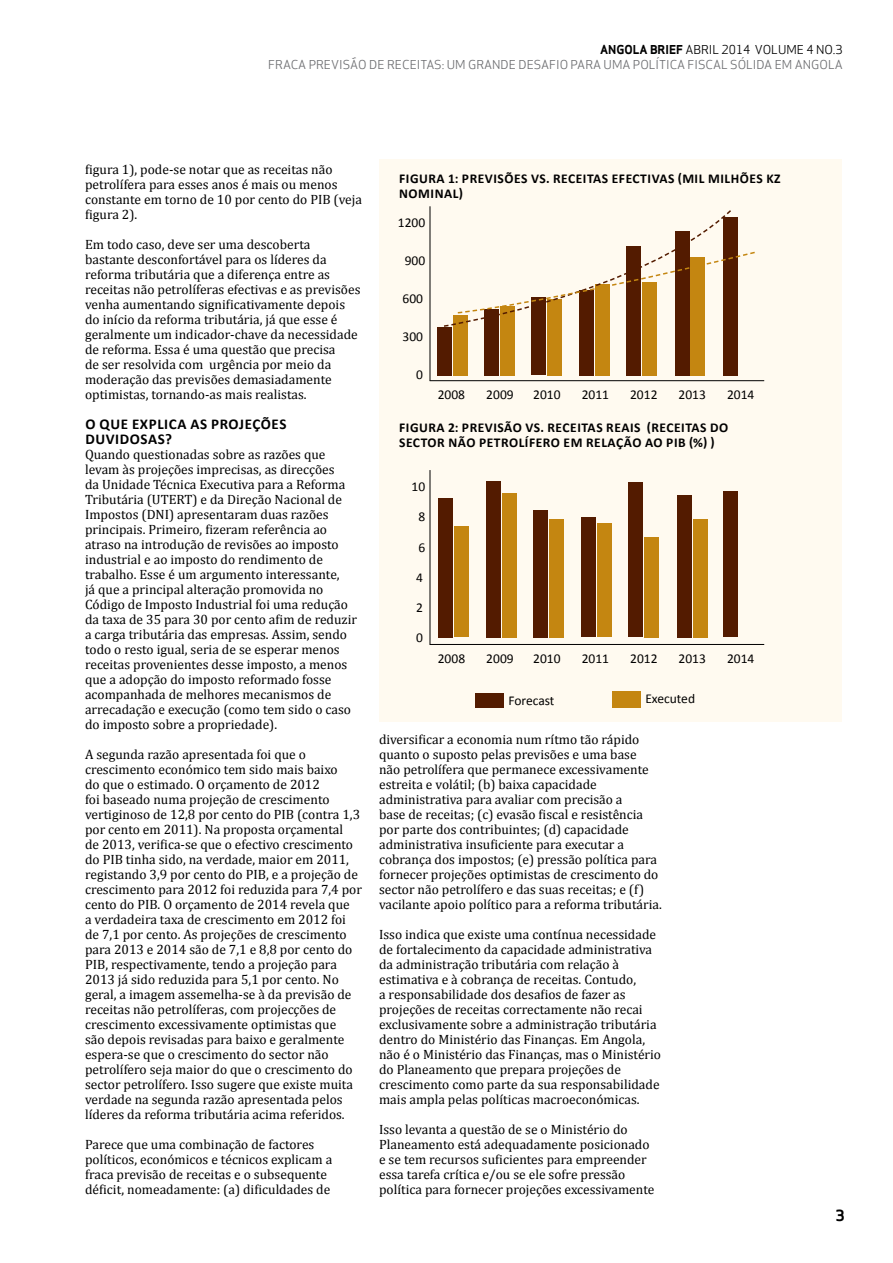
<style>
.page{position:relative;width:893px;height:1263px;background:#fff}
.page>*{position:absolute;margin:0;border:0;box-sizing:border-box;transform-origin:0 0}
.t1{font:700 15px/15px "Calibri";letter-spacing:.04em;color:#000}
.t2{font:15px "Apex Sans Bold T";color:#000}
.t3{font:13.5px/15px "Cambria";color:#000}
.t4{font:700 13.5px/15px "Calibri";letter-spacing:.04em;color:#000}
.t5{font:13.5px "Calibri";color:#000}
.t6{font:12px/15px "Apex Sans Book T";color:#6d6e71;text-align:right}
.s1{font-family:"Apex Sans Bold T";color:#000}
.s2{color:#000}
</style>
<div class="page">
<div style="left:379px;top:159px;width:463px;height:562px;background:#fffaf0"></div>
<div style="left:612px;top:691px;width:29px;height:16px;background:#c48611"></div>
<div style="left:475px;top:693px;width:29px;height:14px;background:#531b00"></div>
<hr style="left:430px;top:470px;width:1px;height:174px;background:#000">
<hr style="left:430px;top:644px;width:334px;height:1px;background:#000">
<div style="left:454px;top:527px;width:15px;height:110px;background:#c48611"></div>
<div style="left:502px;top:493px;width:14px;height:144px;background:#c48611"></div>
<div style="left:549px;top:519px;width:15px;height:118px;background:#c48611"></div>
<div style="left:597px;top:524px;width:14px;height:113px;background:#c48611"></div>
<div style="left:644px;top:537px;width:15px;height:100px;background:#c48611"></div>
<div style="left:693px;top:519px;width:15px;height:118px;background:#c48611"></div>
<div style="left:438px;top:498px;width:15px;height:139px;background:#531b00"></div>
<div style="left:486px;top:481px;width:14px;height:156px;background:#531b00"></div>
<div style="left:533px;top:510px;width:15px;height:127px;background:#531b00"></div>
<div style="left:581px;top:517px;width:14px;height:120px;background:#531b00"></div>
<div style="left:628px;top:482px;width:15px;height:155px;background:#531b00"></div>
<div style="left:677px;top:495px;width:15px;height:142px;background:#531b00"></div>
<div style="left:723px;top:492px;width:15px;height:145px;background:#531b00"></div>
<div style="left:453px;top:315px;width:14px;height:60px;background:#c48611"></div>
<div style="left:500px;top:306px;width:14px;height:69px;background:#c48611"></div>
<div style="left:547px;top:299px;width:14px;height:76px;background:#c48611"></div>
<div style="left:595px;top:284px;width:15px;height:91px;background:#c48611"></div>
<div style="left:642px;top:282px;width:14px;height:93px;background:#c48611"></div>
<div style="left:691px;top:257px;width:14px;height:118px;background:#c48611"></div>
<div style="left:437px;top:327px;width:14px;height:48px;background:#531b00"></div>
<div style="left:484px;top:309px;width:14px;height:66px;background:#531b00"></div>
<div style="left:531px;top:297px;width:14px;height:78px;background:#531b00"></div>
<div style="left:580px;top:290px;width:14px;height:85px;background:#531b00"></div>
<div style="left:626px;top:246px;width:15px;height:129px;background:#531b00"></div>
<div style="left:675px;top:231px;width:14px;height:144px;background:#531b00"></div>
<div style="left:723px;top:217px;width:15px;height:158px;background:#531b00"></div>
<hr style="left:430px;top:206px;width:1px;height:175px;background:#000">
<hr style="left:430px;top:380px;width:334px;height:1px;background:#000">
<svg style="left:444px;top:210px;width:311px;height:118px"></svg>
<p class="t6" style="left:268px;top:42px;width:576px"><span class="s1">ANGOLA BRIEF</span> <span class="s2">ABRIL 2014 VOLUME 4 NO.3<br></span>FRACA PREVISÃO DE RECEITAS: UM GRANDE DESAFIO PARA UMA POLÍTICA FISCAL SÓLIDA EM ANGOLA</p>
<p class="t3" style="left:85px;top:162px;width:279px">figura 1), pode-se notar que as receitas não petrolífera para esses anos é mais ou menos constante em torno de 10 por cento do PIB (veja figura 2).</p>
<p class="t3" style="left:85px;top:237px;width:277px">Em todo caso, deve ser uma descoberta bastante desconfortável para os líderes da reforma tributária que a diferença entre as receitas não petrolíferas efectivas e as previsões venha aumentando significativamente depois do início da reforma tributária, já que esse é geralmente um indicador-chave da necessidade de reforma. Essa é uma questão que precisa<br>de ser resolvida com urgência por meio da moderação das previsões demasiadamente optimistas, tornando-as mais realistas.</p>
<p class="t1" style="left:85px;top:416px;width:203px">O QUE EXPLICA AS PROJEÇÕES<br>DUVIDOSAS?</p>
<p class="t3" style="left:85px;top:447px;width:274px">Quando questionadas sobre as razões que levam às projeções imprecisas, as direcções<br>da Unidade Técnica Executiva para a Reforma Tributária (UTERT) e da Direção Nacional de Impostos (DNI) apresentaram duas razões principais. Primeiro, fizeram referência ao atraso na introdução de revisões ao imposto industrial e ao imposto do rendimento de trabalho. Esse é um argumento interessante,<br>já que a principal alteração promovida no Código de Imposto Industrial foi uma redução da taxa de 35 para 30 por cento afim de reduzir a carga tributária das empresas. Assim, sendo todo o resto igual, seria de se esperar menos receitas provenientes desse imposto, a menos que a adopção do imposto reformado fosse acompanhada de melhores mecanismos de arrecadação e execução (como tem sido o caso do imposto sobre a propriedade).</p>
<p class="t3" style="left:85px;top:747px;width:278px">A segunda razão apresentada foi que o crescimento económico tem sido mais baixo<br>do que o estimado. O orçamento de 2012<br>foi baseado numa projeção de crescimento vertiginoso de 12,8 por cento do PIB (contra 1,3 por cento em 2011). Na proposta orçamental<br>de 2013, verifica-se que o efectivo crescimento do PIB tinha sido, na verdade, maior em 2011, registando 3,9 por cento do PIB, e a projeção de crescimento para 2012 foi reduzida para 7,4 por cento do PIB. O orçamento de 2014 revela que<br>a verdadeira taxa de crescimento em 2012 foi de 7,1 por cento. As projeções de crescimento para 2013 e 2014 são de 7,1 e 8,8 por cento do PIB, respectivamente, tendo a projeção para 2013 já sido reduzida para 5,1 por cento. No geral, a imagem assemelha-se à da previsão de receitas não petrolíferas, com projecções de crescimento excessivamente optimistas que<br>são depois revisadas para baixo e geralmente espera-se que o crescimento do sector não petrolífero seja maior do que o crescimento do sector petrolífero. Isso sugere que existe muita verdade na segunda razão apresentada pelos líderes da reforma tributária acima referidos.</p>
<p class="t3" style="left:85px;top:1137px;width:249px">Parece que uma combinação de factores políticos, económicos e técnicos explicam a fraca previsão de receitas e o subsequente déficit, nomeadamente: (a) dificuldades de</p>
<p class="t4" style="left:399px;top:171px;width:383px">FIGURA 1: PREVISÕES VS. RECEITAS EFECTIVAS (MIL MILHÕES KZ<br>NOMINAL)</p>
<p class="t5" style="left:398px;top:215px;width:29px">1200</p>
<p class="t5" style="left:405px;top:252px;width:22px">900</p>
<p class="t5" style="left:403px;top:290px;width:22px">600</p>
<p class="t5" style="left:403px;top:328px;width:22px">300</p>
<p class="t5" style="left:416px;top:366px;width:8px">0</p>
<p class="t5" style="left:438px;top:386px;width:29px">2008</p>
<p class="t5" style="left:486px;top:386px;width:29px">2009</p>
<p class="t5" style="left:533px;top:386px;width:29px">2010</p>
<p class="t5" style="left:582px;top:386px;width:29px">2011</p>
<p class="t5" style="left:630px;top:386px;width:29px">2012</p>
<p class="t5" style="left:679px;top:386px;width:29px">2013</p>
<p class="t5" style="left:727px;top:386px;width:29px">2014</p>
<p class="t4" style="left:399px;top:419px;width:331px">FIGURA 2: PREVISÃO VS. RECEITAS REAIS (RECEITAS DO<br>SECTOR NÃO PETROLÍFERO EM RELAÇÃO AO PIB (%) )</p>
<p class="t5" style="left:412px;top:478px;width:15px">10</p>
<p class="t5" style="left:418px;top:508px;width:8px">8</p>
<p class="t5" style="left:418px;top:539px;width:8px">6</p>
<p class="t5" style="left:416px;top:569px;width:8px">4</p>
<p class="t5" style="left:416px;top:599px;width:8px">2</p>
<p class="t5" style="left:416px;top:630px;width:8px">0</p>
<p class="t5" style="left:438px;top:650px;width:29px">2008</p>
<p class="t5" style="left:486px;top:650px;width:29px">2009</p>
<p class="t5" style="left:533px;top:650px;width:29px">2010</p>
<p class="t5" style="left:582px;top:650px;width:29px">2011</p>
<p class="t5" style="left:630px;top:650px;width:29px">2012</p>
<p class="t5" style="left:679px;top:650px;width:29px">2013</p>
<p class="t5" style="left:727px;top:650px;width:29px">2014</p>
<p class="t5" style="left:508px;top:692px;width:48px">Forecast</p>
<p class="t5" style="left:645px;top:690px;width:51px">Executed</p>
<p class="t3" style="left:379px;top:732px;width:284px">diversificar a economia num rítmo tão rápido quanto o suposto pelas previsões e uma base<br>não petrolífera que permanece excessivamente estreita e volátil; (b) baixa capacidade administrativa para avaliar com precisão a<br>base de receitas; (c) evasão fiscal e resistência por parte dos contribuintes; (d) capacidade administrativa insuficiente para executar a cobrança dos impostos; (e) pressão política para fornecer projeções optimistas de crescimento do sector não petrolífero e das suas receitas; e (f) vacilante apoio político para a reforma tributária.</p>
<p class="t3" style="left:379px;top:927px;width:284px">Isso indica que existe uma contínua necessidade de fortalecimento da capacidade administrativa da administração tributária com relação à estimativa e à cobrança de receitas. Contudo,<br>a responsabilidade dos desafios de fazer as projeções de receitas correctamente não recai exclusivamente sobre a administração tributária dentro do Ministério das Finanças. Em Angola, não é o Ministério das Finanças, mas o Ministério do Planeamento que prepara projeções de crescimento como parte da sua responsabilidade mais ampla pelas políticas macroeconómicas.</p>
<p class="t3" style="left:379px;top:1122px;width:277px">Isso levanta a questão de se o Ministério do Planeamento está adequadamente posicionado e se tem recursos suficientes para empreender essa tarefa crítica e/ou se ele sofre pressão política para fornecer projeções excessivamente</p>
<p class="t2" style="left:836px;top:1205px;width:10px">3</p>
</div>
